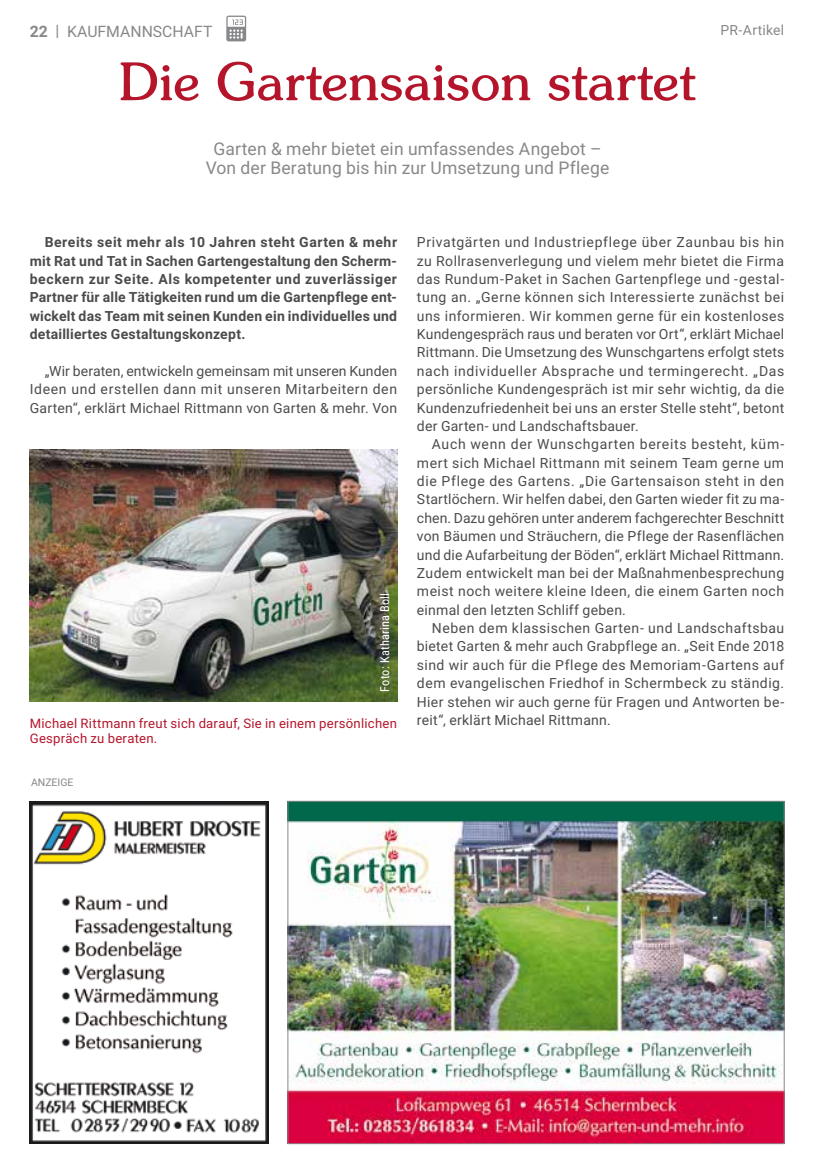
<style>
.page{position:relative;width:819px;height:1166px;background:#fff}
.page>*{position:absolute;margin:0;border:0;box-sizing:border-box;transform-origin:0 0}
.t1{font:52.5px "Sunset";color:#b5152b}
.t2{font:17.5px/18.4px "Roboto";letter-spacing:.005em;color:#87888a;text-align:center}
.t3{font:15.75px "Roboto";color:#87888a}
.t4{font:14px/18.4px "Roboto";letter-spacing:.02em;color:#4b4b4d;text-align:justify}
.t5{font:700 14px/18.4px "Roboto";letter-spacing:.015em;color:#4b4b4d;text-align:justify}
.t6{font:14px "Roboto";letter-spacing:.015em;color:#87888a}
.t7{font:13.12px/15.8px "Roboto";letter-spacing:.02em;color:#b5152b}
.t8{font:12.25px "Roboto Condensed";letter-spacing:.02em;color:#fff}
.t9{font:10.5px "Roboto";color:#87888a}
.s1{font-weight:700}
</style>
<div class="page">
<svg style="left:226px;top:16px;width:20px;height:25px"></svg>
<img style="left:30px;top:449px;width:367px;height:253px">
<img style="left:289px;top:803px;width:493px;height:339px">
<img style="left:30px;top:801px;width:238px;height:342px">
<p class="t3" style="left:30px;top:20px;width:184px"><span class="s1">22</span> | KAUFMANNSCHAFT</p>
<p class="t6" style="left:720px;top:21px;width:65px">PR-Artikel</p>
<h1 class="t1" style="left:119px;top:50px;width:577px">Die Gartensaison startet</h1>
<p class="t2" style="left:206px;top:139px;width:405px">Garten &amp; mehr bietet ein umfassendes Angebot –<br>Von der Beratung bis hin zur Umsetzung und Pflege</p>
<p class="t5" style="left:30px;top:233px;width:369px;text-indent:15px">Bereits seit mehr als 10 Jahren steht Garten &amp; mehr mit Rat und Tat in Sachen Gartengestaltung den Scherm&shy;beckern zur Seite. Als kompetenter und zuverlässiger Partner für alle Tätigkeiten rund um die Gartenpflege ent&shy;wickelt das Team mit seinen Kunden ein individuelles und detailliertes Gestaltungskonzept.</p>
<p class="t4" style="left:30px;top:361px;width:369px;text-indent:15px">„Wir beraten, entwickeln gemeinsam mit unseren Kunden Ideen und erstellen dann mit unseren Mitarbeitern den Garten“, erklärt Michael Rittmann von Garten &amp; mehr. Von</p>
<p class="t8" style="left:376px;top:692px;width:101px;rotate:-90deg">Foto: Katharina Boll</p>
<p class="t7" style="left:30px;top:714px;width:369px">Michael Rittmann freut sich darauf, Sie in einem persönlichen<br>Gespräch zu beraten.</p>
<p class="t9" style="left:31px;top:775px;width:44px">ANZEIGE</p>
<p class="t4" style="left:417px;top:232px;width:369px">Privatgärten und Industriepflege über Zaunbau bis hin zu Rollrasenverlegung und vielem mehr bietet die Firma das Rundum-Paket in Sachen Gartenpflege und -gestal&shy;tung an. „Gerne können sich Interessierte zunächst bei uns informieren. Wir kommen gerne für ein kostenloses Kundengespräch raus und beraten vor Ort“, erklärt Michael Rittmann. Die Umsetzung des Wunschgartens erfolgt stets nach individueller Absprache und termingerecht. „Das persönliche Kundengespräch ist mir sehr wichtig, da die Kundenzufriedenheit bei uns an erster Stelle steht“, betont der Garten- und Landschaftsbauer.</p>
<p class="t4" style="left:417px;top:435px;width:369px;text-indent:15px">Auch wenn der Wunschgarten bereits besteht, küm&shy;mert sich Michael Rittmann mit seinem Team gerne um die Pflege des Gartens. „Die Gartensaison steht in den Startlöchern. Wir helfen dabei, den Garten wieder fit zu ma&shy;chen. Dazu gehören unter anderem fachgerechter Beschnitt von Bäumen und Sträuchern, die Pflege der Rasenflächen und die Aufarbeitung der Böden“, erklärt Michael Rittmann.<br>Zudem entwickelt man bei der Maßnahmenbesprechung meist noch weitere kleine Ideen, die einem Garten noch einmal den letzten Schliff geben.</p>
<p class="t4" style="left:417px;top:618px;width:369px;text-indent:15px">Neben dem klassischen Garten- und Landschaftsbau bietet Garten &amp; mehr auch Grabpflege an. „Seit Ende 2018 sind wir auch für die Pflege des Memoriam-Gartens auf dem evangelischen Friedhof in Schermbeck zu ständig.<br>Hier stehen wir auch gerne für Fragen und Antworten be&shy;reit“, erklärt Michael Rittmann.</p>
</div>
